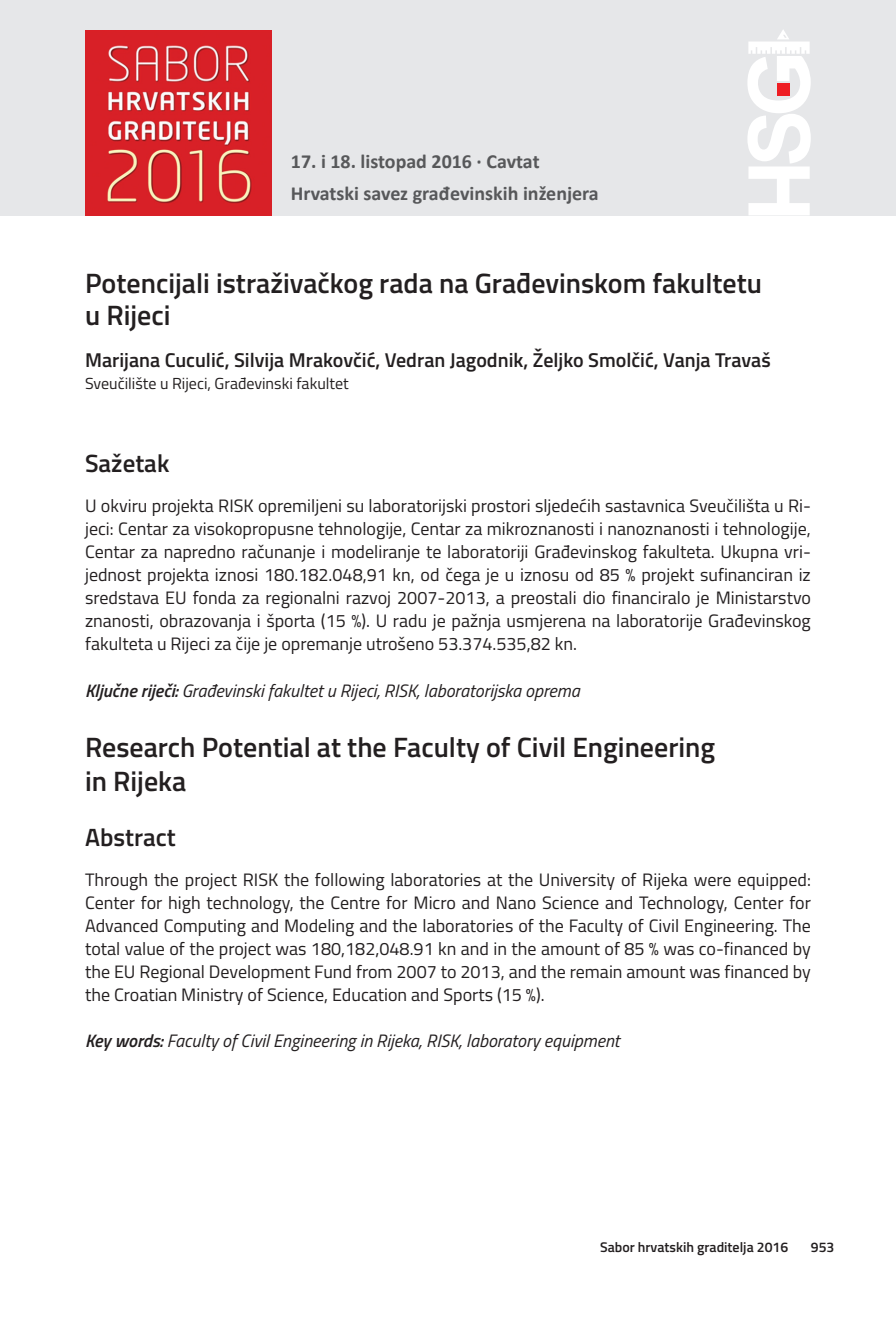
<style>
.page{position:relative;width:896px;height:1321px;background:#fff}
.page>*{position:absolute;margin:0;border:0;box-sizing:border-box;transform-origin:0 0}
.t1{font:600 28px/34px "Titillium";color:#231f20}
.t2{font:600 25px "Titillium";color:#231f20}
.t3{font:600 20px "Titillium";color:#231f20}
.t4{font:700 20px/32px "Calibri";color:#57585a}
.t5{font:18px/23px "Titillium";color:#231f20;text-align:justify}
.t6{font:italic 18px "Titillium";color:#231f20}
.t7{font:16px "Titillium";color:#231f20}
.t8{font:600 14px "Titillium";color:#231f20}
.s1{font-weight:600}
</style>
<div class="page">
<div style="left:0;top:0;width:896px;height:215px;background:#e6e7e9"></div>
<img style="left:85px;top:30px;width:186px;height:185px">
<svg style="left:747px;top:30px;width:64px;height:185px"></svg>
<p class="t4" style="left:291px;top:146px;width:309px">17. i 18. listopad 2016 · Cavtat<br>Hrvatski savez građevinskih inženjera</p>
<h1 class="t1" style="left:85px;top:266px;width:678px;line-height:32px">Potencijali istraživačkog rada na Građevinskom fakultetu u Rijeci</h1>
<p class="t3" style="left:85px;top:344px;width:687px">Marijana Cuculić, Silvija Mrakovčić, Vedran Jagodnik, Željko Smolčić, Vanja Travaš</p>
<p class="t7" style="left:85px;top:372px;width:265px">Sveučilište u Rijeci, Građevinski fakultet</p>
<h2 class="t2" style="left:85px;top:445px;width:86px">Sažetak</h2>
<p class="t5" style="left:85px;top:494px;width:727px">U okviru projekta RISK opremiljeni su laboratorijski prostori sljedećih sastavnica Sveučilišta u Ri&shy;jeci: Centar za visokopropusne tehnologije, Centar za mikroznanosti i nanoznanosti i tehnologije, Centar za napredno računanje i modeliranje te laboratoriji Građevinskog fakulteta. Ukupna vri&shy;jednost projekta iznosi 180.182.048,91 kn, od čega je u iznosu od 85 % projekt sufinanciran iz sredstava EU fonda za regionalni razvoj 2007-2013, a preostali dio financiralo je Ministarstvo znanosti, obrazovanja i športa (15 %). U radu je pažnja usmjerena na laboratorije Građevinskog fakulteta u Rijeci za čije je opremanje utrošeno 53.374.535,82 kn.</p>
<p class="t6" style="left:85px;top:678px;width:496px"><span class="s1">Ključne riječi:</span> Građevinski fakultet u Rijeci, RISK, laboratorijska oprema</p>
<h1 class="t1" style="left:85px;top:729px;width:632px">Research Potential at the Faculty of Civil Engineering in Rijeka</h1>
<h2 class="t2" style="left:85px;top:818px;width:92px">Abstract</h2>
<p class="t5" style="left:85px;top:867px;width:727px">Through the project RISK the following laboratories at the University of Rijeka were equipped:<br>Center for high technology, the Centre for Micro and Nano Science and Technology, Center for Advanced Computing and Modeling and the laboratories of the Faculty of Civil Engineering. The total value of the project was 180,182,048.91 kn and in the amount of 85 % was co-financed by the EU Regional Development Fund from 2007 to 2013, and the remain amount was financed by the Croatian Ministry of Science, Education and Sports (15 %).</p>
<p class="t6" style="left:85px;top:1027px;width:536px"><span class="s1">Key words:</span> Faculty of Civil Engineering in Rijeka, RISK, laboratory equipment</p>
<p class="t8" style="left:600px;top:1237px;width:190px">Sabor hrvatskih graditelja 2016</p>
<p class="t8" style="left:811px;top:1237px;width:25px">953</p>
</div>
